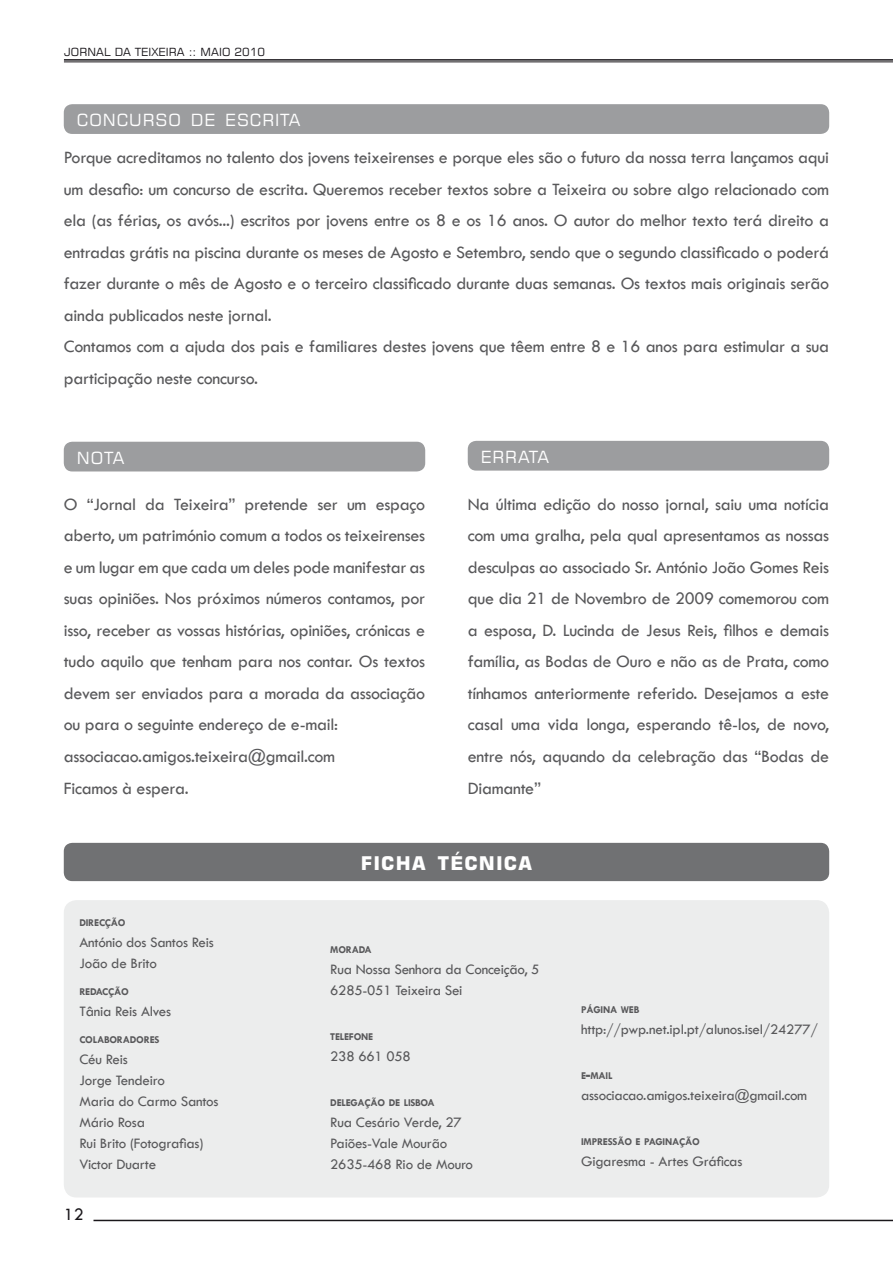
<style>
.page{position:relative;width:893px;height:1263px;background:#fff}
.page>*{position:absolute;margin:0;border:0;box-sizing:border-box;transform-origin:0 0}
.t1{font:700 18.9px "Square 721 BT";letter-spacing:.055em;color:#fff}
.t2{font:18px/31.5px "Tw Cen";letter-spacing:-.015em;color:#58585a}
.t3{font:18px "Tw Cen";color:#1a171b}
.t4{font:16.8px "Square 721 BT";letter-spacing:.055em;color:#fff}
.t5{font:15px/21px "Tw Cen";letter-spacing:-.015em;color:#58585a}
.t6{font:11.25px "Square 721 BT";letter-spacing:.01em;color:#1a171b}
.t7{font:700 10.5px "Tw Cen";letter-spacing:-.02em;color:#58585a}
.s1{font-size:15px}
</style>
<div class="page">
<hr style="left:64px;top:59px;width:829px;height:2px;background:#1a171b">
<hr style="left:64px;top:62px;width:829px;height:1px;background:#1a171b">
<hr style="left:93px;top:1220px;width:800px;height:1px;background:#1a171b">
<div style="left:64px;top:900px;width:765px;height:297px;background:#eceded;border-radius:13px"></div>
<div style="left:64px;top:442px;width:361px;height:29px;background:#9c9d9f;border-radius:9px"></div>
<div style="left:468px;top:441px;width:361px;height:30px;background:#9c9d9f;border-radius:9px"></div>
<div style="left:64px;top:843px;width:765px;height:38px;background:#707173;border-radius:9px"></div>
<div style="left:64px;top:104px;width:765px;height:30px;background:#9c9d9f;border-radius:9px"></div>
<p class="t6" style="left:64px;top:44px;width:202px">JORNAL DA TEIXEIRA :: MAIO 2010</p>
<p class="t4" style="left:77px;top:110px;width:127px">CONCURSO DE</p>
<p class="t4" style="left:225px;top:110px;width:48px">ESCRITA</p>
<p class="t2" style="left:64px;top:142px;width:767px">Porque acreditamos no talento dos jovens teixeirenses e porque eles são o futuro da nossa terra lançamos aqui um desafio: um concurso de escrita. Queremos receber textos sobre a Teixeira ou sobre algo relacionado com ela (as férias, os avós...) escritos por jovens entre os 8 e os 16 anos. O autor do melhor texto terá direito a entradas grátis na piscina durante os meses de Agosto e Setembro, sendo que o segundo classificado o poderá fazer durante o mês de Agosto e o terceiro classificado durante duas semanas. Os textos mais originais serão ainda publicados neste jornal.<br>Contamos com a ajuda dos pais e familiares destes jovens que têem entre 8 e 16 anos para estimular a sua participação neste concurso.</p>
<p class="t4" style="left:77px;top:447px;width:13px">NOTA</p>
<p class="t2" style="left:64px;top:488px;width:363px">O “Jornal da Teixeira” pretende ser um espaço aberto, um património comum a todos os teixeirenses e um lugar em que cada um deles pode manifestar as suas opiniões. Nos próximos números contamos, por isso, receber as vossas histórias, opiniões, crónicas e tudo aquilo que tenham para nos contar. Os textos devem ser enviados para a morada da associação ou para o seguinte endereço de e-mail: associacao.amigos.teixeira@gmail.com<br>Ficamos à espera.</p>
<p class="t4" style="left:481px;top:446px;width:13px">ERRATA</p>
<p class="t2" style="left:468px;top:488px;width:363px;text-align:justify">Na última edição do nosso jornal, saiu uma notícia com uma gralha, pela qual apresentamos as nossas desculpas ao associado Sr. António João Gomes Reis que dia 21 de Novembro de 2009 comemorou com a esposa, D. Lucinda de Jesus Reis, filhos e demais família, as Bodas de Ouro e não as de Prata, como tínhamos anteriormente referido. Desejamos a este casal uma vida longa, esperando tê-los, de novo, entre nós, aquando da celebração das “Bodas de Diamante”</p>
<p class="t7" style="left:79px;top:916px;width:48px">DIRECÇÃO</p>
<p class="t5" style="left:79px;top:931px;width:136px">António dos Santos Reis<br>João de Brito</p>
<p class="t7" style="left:79px;top:985px;width:51px">REDACÇÃO</p>
<p class="t5" style="left:79px;top:1000px;width:93px">Tânia Reis Alves</p>
<p class="t7" style="left:79px;top:1033px;width:82px">COLABORADORES</p>
<p class="t5" style="left:79px;top:1048px;width:141px">Céu Reis<br>Jorge Tendeiro<br>Maria do Carmo Santos<br>Mário Rosa<br>Rui Brito (Fotografias)<br>Victor Duarte</p>
<p class="t3" style="left:64px;top:1204px;width:21px">12</p>
<p class="t1" style="left:361px;top:851px;width:173px">FICHA TÉCNICA</p>
<p class="t7" style="left:330px;top:943px;width:43px">MORADA</p>
<p class="t5" style="left:330px;top:958px;width:211px">Rua Nossa Senhora da Conceição, 5<br>6285-051 Teixeira Sei</p>
<p class="t7" style="left:330px;top:1030px;width:45px">TELEFONE</p>
<p class="t5" style="left:330px;top:1045px;width:82px">238 661 058</p>
<p class="t7" style="left:330px;top:1096px;width:106px">DELEGAÇÃO DE LISBOA</p>
<p class="t5" style="left:330px;top:1111px;width:144px">Rua Cesário Verde, 27<br>Paiões-Vale Mourão<br>2635-468 Rio de Mouro</p>
<p class="t7" style="left:581px;top:1003px;width:60px">PÁGINA WEB</p>
<p class="t5" style="left:581px;top:1018px;width:238px">http://pwp.net.ipl.pt/alunos.isel/24277/</p>
<p class="t7" style="left:581px;top:1069px;width:33px">E<span class="s1">-</span>MAIL</p>
<p class="t5" style="left:581px;top:1084px;width:228px">associacao.amigos.teixeira@gmail.com</p>
<p class="t7" style="left:581px;top:1135px;width:120px">IMPRESSÃO E PAGINAÇÃO</p>
<p class="t5" style="left:581px;top:1150px;width:163px">Gigaresma - Artes Gráficas</p>
</div>
